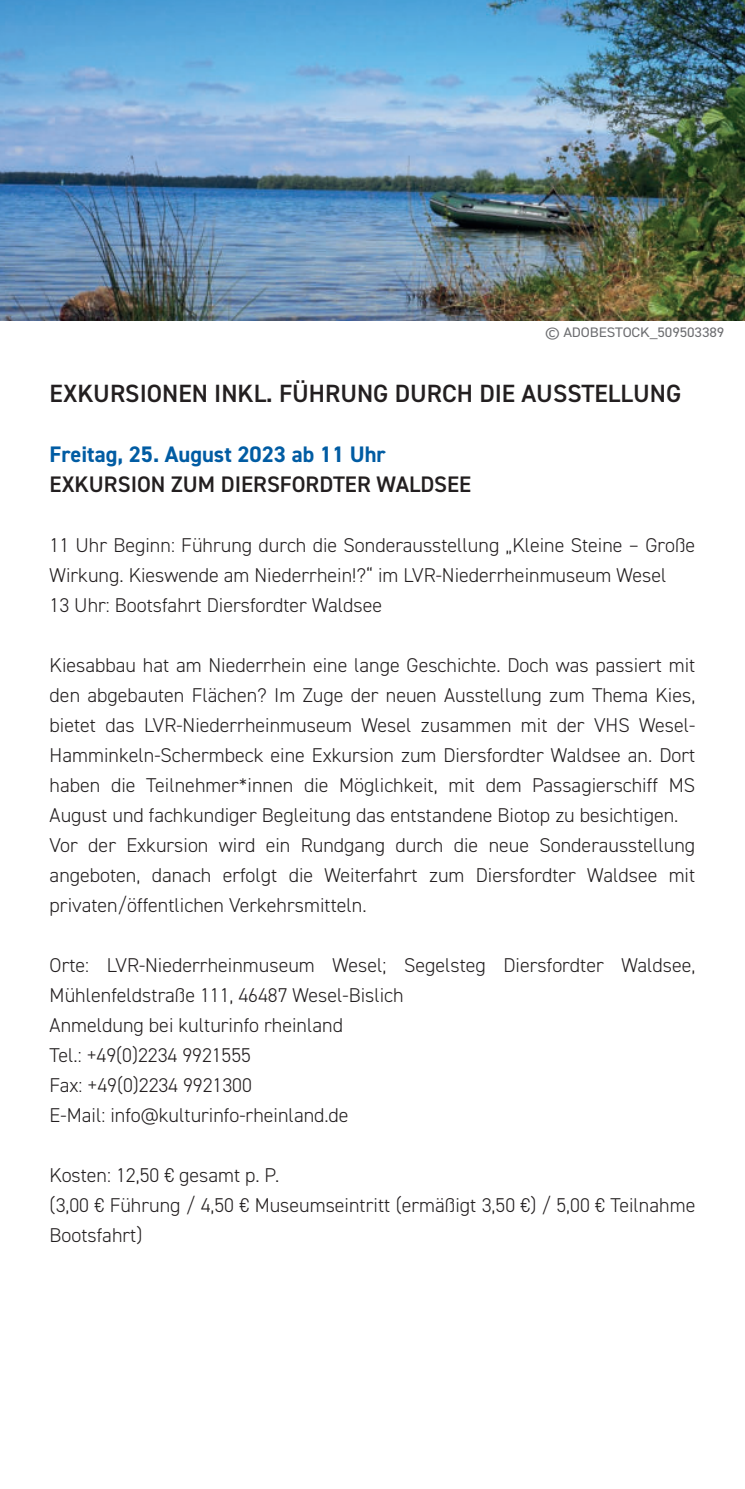
<style>
.page{position:relative;width:745px;height:1489px;background:#fff}
.page>*{position:absolute;margin:0;border:0;box-sizing:border-box;transform-origin:0 0}
.t1{font:600 25px "DIN2014";color:#231f20}
.t2{font:600 22.5px "DIN2014";color:#231f20}
.t3{font:700 22.5px "DIN2014";color:#015ca3}
.t4{font:300 20px/30px "DIN2014";color:#231f20}
.t5{font:13.75px "DIN2014";letter-spacing:-.005em;color:#6d6e71;scale:1.09 1}
</style>
<div class="page">
<img style="left:0;top:0;width:744px;height:321px">
<p class="t5" style="left:544px;top:327px;width:166px">© ADOBESTOCK_509503389</p>
<p class="t1" style="left:50px;top:378px;width:632px">EXKURSIONEN INKL. FÜHRUNG DURCH DIE AUSSTELLUNG</p>
<p class="t3" style="left:50px;top:446px;width:337px">Freitag, 25. August 2023 ab 11 Uhr</p>
<p class="t2" style="left:50px;top:471px;width:423px">EXKURSION ZUM DIERSFORDTER WALDSEE</p>
<p class="t4" style="left:50px;top:530px;width:646px">11 Uhr Beginn: Führung durch die Sonderausstellung „Kleine Steine – Große<br>Wirkung. Kieswende am Niederrhein!?“ im LVR-Niederrheinmuseum Wesel<br>13 Uhr: Bootsfahrt Diersfordter Waldsee</p>
<p class="t4" style="left:50px;top:650px;width:646px">Kiesabbau hat am Niederrhein eine lange Geschichte. Doch was passiert mit den abgebauten Flächen? Im Zuge der neuen Ausstellung zum Thema Kies, bietet das LVR-Niederrheinmuseum Wesel zusammen mit der VHS Wesel-Hamminkeln-Schermbeck eine Exkursion zum Diersfordter Waldsee an. Dort haben die Teilnehmer*innen die Möglichkeit, mit dem Passagierschiff MS August und fachkundiger Begleitung das entstandene Biotop zu besichtigen.<br>Vor der Exkursion wird ein Rundgang durch die neue Sonderausstellung angeboten, danach erfolgt die Weiterfahrt zum Diersfordter Waldsee mit privaten/öffentlichen Verkehrsmitteln.</p>
<p class="t4" style="left:50px;top:950px;width:646px">Orte: LVR-Niederrheinmuseum Wesel; Segelsteg Diersfordter Waldsee, Mühlenfeldstraße 111, 46487 Wesel-Bislich<br>Anmeldung bei kulturinfo rheinland<br>Tel.: +49(0)2234 9921555<br>Fax: +49(0)2234 9921300<br>E-Mail: info@kulturinfo-rheinland.de</p>
<p class="t4" style="left:50px;top:1160px;width:646px">Kosten: 12,50 € gesamt p. P.<br>(3,00 € Führung / 4,50 € Museumseintritt (ermäßigt 3,50 €) / 5,00 € Teilnahme<br>Bootsfahrt)</p>
</div>
